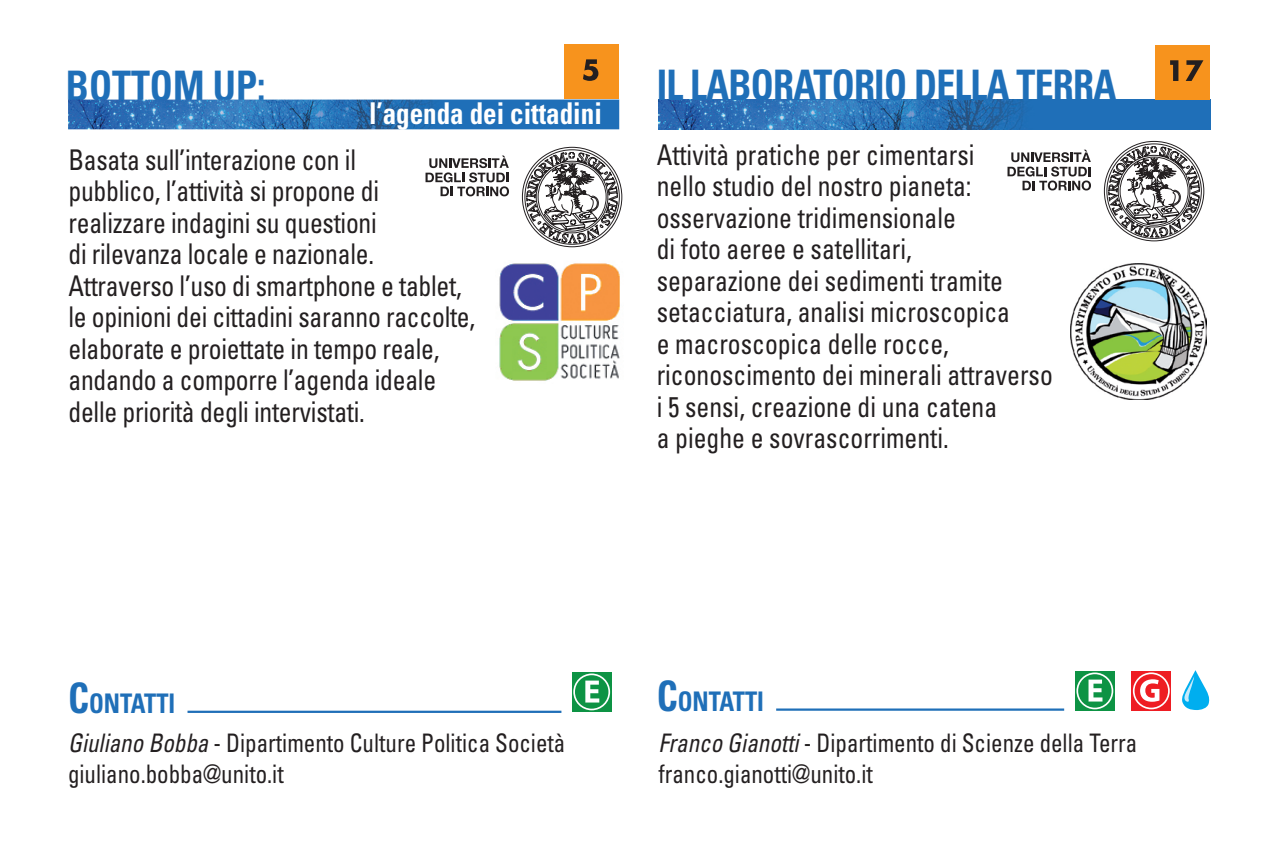
<style>
.page{position:relative;width:1276px;height:851px;background:#fff}
.page>*{position:absolute;margin:0;border:0;box-sizing:border-box;transform-origin:0 0}
.t1{font:700 condensed 42px "Univers LT Std";letter-spacing:-.02em;color:#1f6fb8;scale:.9 1}
.t2{font:700 condensed 42px "Univers LT Std";color:#1f6fb8;scale:.9 1}
.t3{font:700 condensed 30px "Univers LT Std";color:#fff;scale:.9 1}
.t4{font:condensed 28.5px/31.5px "Univers LT Std";color:#231f20;scale:.9 1}
.t5{font:700 condensed 27px "Univers LT Std";color:#1f6fb8;scale:.9 1}
.t6{font:condensed 25.5px/30.6px "Univers LT Std";color:#231f20;scale:.9 1}
.s1{font-size:42px}
.s2{font-style:italic}
</style>
<div class="page">
<img style="left:68px;top:99px;width:551px;height:30px">
<img style="left:659px;top:99px;width:551px;height:30px">
<hr style="left:187px;top:710px;width:374px;height:2px;background:#1f6fb8">
<svg style="left:572px;top:672px;width:39px;height:39px"></svg>
<div style="left:573px;top:673px;width:37px;height:37px;border:2px solid #fff;border-radius:50%"></div>
<svg style="left:585px;top:680px;width:14px;height:22px"></svg>
<div style="left:564px;top:45px;width:55px;height:54px;background:#f7931d"></div>
<svg style="left:583px;top:59px;width:15px;height:22px"></svg>
<svg style="left:522px;top:147px;width:100px;height:101px"></svg>
<svg style="left:425px;top:155px;width:84px;height:41px"></svg>
<svg style="left:1131px;top:671px;width:40px;height:39px"></svg>
<div style="left:1133px;top:672px;width:36px;height:37px;border:2px solid #fff;border-radius:50%"></div>
<svg style="left:1140px;top:679px;width:19px;height:22px"></svg>
<hr style="left:776px;top:708px;width:288px;height:2px;background:#1f6fb8">
<svg style="left:1075px;top:671px;width:39px;height:39px"></svg>
<div style="left:1076px;top:672px;width:37px;height:37px;border:2px solid #fff;border-radius:50%"></div>
<svg style="left:1088px;top:679px;width:14px;height:22px"></svg>
<div style="left:1155px;top:45px;width:55px;height:55px;background:#f7931d"></div>
<svg style="left:1170px;top:60px;width:8px;height:21px"></svg>
<svg style="left:1185px;top:60px;width:18px;height:21px"></svg>
<svg style="left:1104px;top:141px;width:100px;height:101px"></svg>
<svg style="left:1007px;top:150px;width:84px;height:40px"></svg>
<img style="left:499px;top:263px;width:121px;height:118px">
<img style="left:1070px;top:264px;width:136px;height:136px">
<svg style="left:1182px;top:670px;width:28px;height:40px"></svg>
<h1 class="t2" style="left:66px;top:61px;width:223px">BOTTOM UP:</h1>
<p class="t3" style="left:369px;top:95px;width:260px">l’agenda dei cittadini</p>
<p class="t4" style="left:68px;top:143px;width:453px">Basata sull’interazione con il<br>pubblico, l’attività si propone di realizzare indagini su questioni<br>di rilevanza locale e nazionale.<br>Attraverso l’uso di smartphone e tablet, le opinioni dei cittadini saranno raccolte, elaborate e proiettate in tempo reale, andando a comporre l’agenda ideale delle priorità degli intervistati.</p>
<h1 class="t1" style="left:657px;top:59px;width:512px">IL LABORATORIO DELLA TERRA</h1>
<p class="t4" style="left:657px;top:138px;width:442px">Attività pratiche per cimentarsi<br>nello studio del nostro pianeta: osservazione tridimensionale<br>di foto aeree e satellitari,<br>separazione dei sedimenti tramite setacciatura, analisi microscopica<br>e macroscopica delle rocce, riconoscimento dei minerali attraverso i 5 sensi, creazione di una catena<br>a pieghe e sovrascorrimenti.</p>
<p class="t5" style="left:68px;top:687px;width:121px"><span class="s1">C</span>ONTATTI</p>
<p class="t6" style="left:68px;top:727px;width:554px"><span class="s2">Giuliano Bobba</span> - Dipartimento Culture Politica Società giuliano.bobba@unito.it</p>
<p class="t5" style="left:657px;top:685px;width:121px"><span class="s1">C</span>ONTATTI</p>
<p class="t6" style="left:658px;top:727px;width:533px"><span class="s2">Franco Gianotti</span> - Dipartimento di Scienze della Terra franco.gianotti@unito.it</p>
</div>
